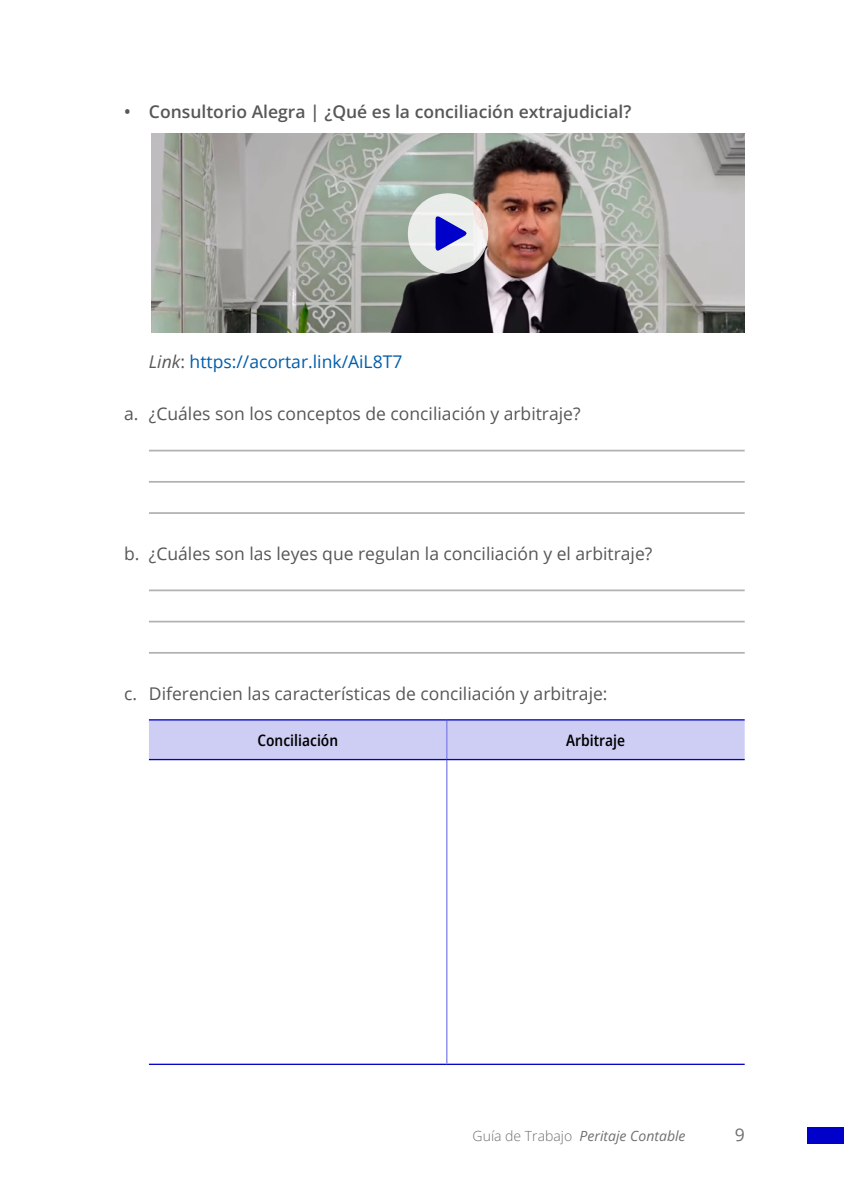
<style>
.page{position:relative;width:844px;height:1191px;background:#fff}
.page>*{position:absolute;margin:0;border:0;box-sizing:border-box;transform-origin:0 0}
.t1{font:17.5px "Open Sans";color:#575756}
.t2{font:600 17.5px "Open Sans";color:#575756}
.t3{font:17.5px "Open Sans";color:#005da9}
.t4{font:17.5px "Open Sans";color:#706f6f}
.t5{font:600 semi-condensed 15.75px "Open Sans";color:#000}
.t6{font:italic 14px "Open Sans";color:#706f6f}
.s1{font-style:italic;color:#575756}
.s2{color:#575756}
.s3{font-weight:300;font-style:normal}
</style>
<div class="page">
<div style="left:806px;top:1126px;width:37px;height:17px;background:#0000cb"></div>
<hr style="left:149px;top:450px;width:595px;height:1px;background:#b3b2b2">
<hr style="left:149px;top:481px;width:595px;height:2px;background:#b3b2b2">
<hr style="left:149px;top:512px;width:595px;height:2px;background:#b3b2b2">
<hr style="left:149px;top:589px;width:595px;height:2px;background:#b3b2b2">
<hr style="left:149px;top:620px;width:595px;height:2px;background:#b3b2b2">
<hr style="left:149px;top:652px;width:595px;height:1px;background:#b3b2b2">
<div style="left:149px;top:720px;width:595px;height:39px;background:#cecef5"></div>
<hr style="left:149px;top:1063px;width:297px;height:2px;background:#0000cb">
<hr style="left:446px;top:1063px;width:298px;height:2px;background:#0000cb">
<hr style="left:446px;top:720px;width:1px;height:39px;background:#8282e6">
<hr style="left:446px;top:760px;width:1px;height:303px;background:#8282e6">
<hr style="left:149px;top:719px;width:297px;height:1px;background:#0000cb">
<hr style="left:446px;top:719px;width:298px;height:1px;background:#0000cb">
<hr style="left:149px;top:759px;width:297px;height:1px;background:#0000cb">
<hr style="left:446px;top:759px;width:298px;height:1px;background:#0000cb">
<img style="left:151px;top:134px;width:593px;height:199px">
<svg style="left:408px;top:193px;width:80px;height:81px;background:#bbbccb"></svg>
<p class="t2" style="left:124px;top:100px;width:508px">• Consultorio Alegra | ¿Qué es la conciliación extrajudicial?</p>
<p class="t3" style="left:149px;top:349px;width:255px"><span class="s1">Link</span><span class="s2">:</span> https://acortar.link/AiL8T7</p>
<p class="t1" style="left:124px;top:402px;width:458px">a. ¿Cuáles son los conceptos de conciliación y arbitraje?</p>
<p class="t1" style="left:124px;top:541px;width:529px">b. ¿Cuáles son las leyes que regulan la conciliación y el arbitraje?</p>
<p class="t1" style="left:124px;top:681px;width:485px">c. Diferencien las características de conciliación y arbitraje:</p>
<p class="t5" style="left:257px;top:729px;width:82px">Conciliación</p>
<p class="t5" style="left:566px;top:729px;width:60px">Arbitraje</p>
<p class="t6" style="left:472px;top:1126px;width:214px"><span class="s3">Guía de Trabajo</span> Peritaje Contable</p>
<p class="t4" style="left:734px;top:1123px;width:12px">9</p>
</div>
